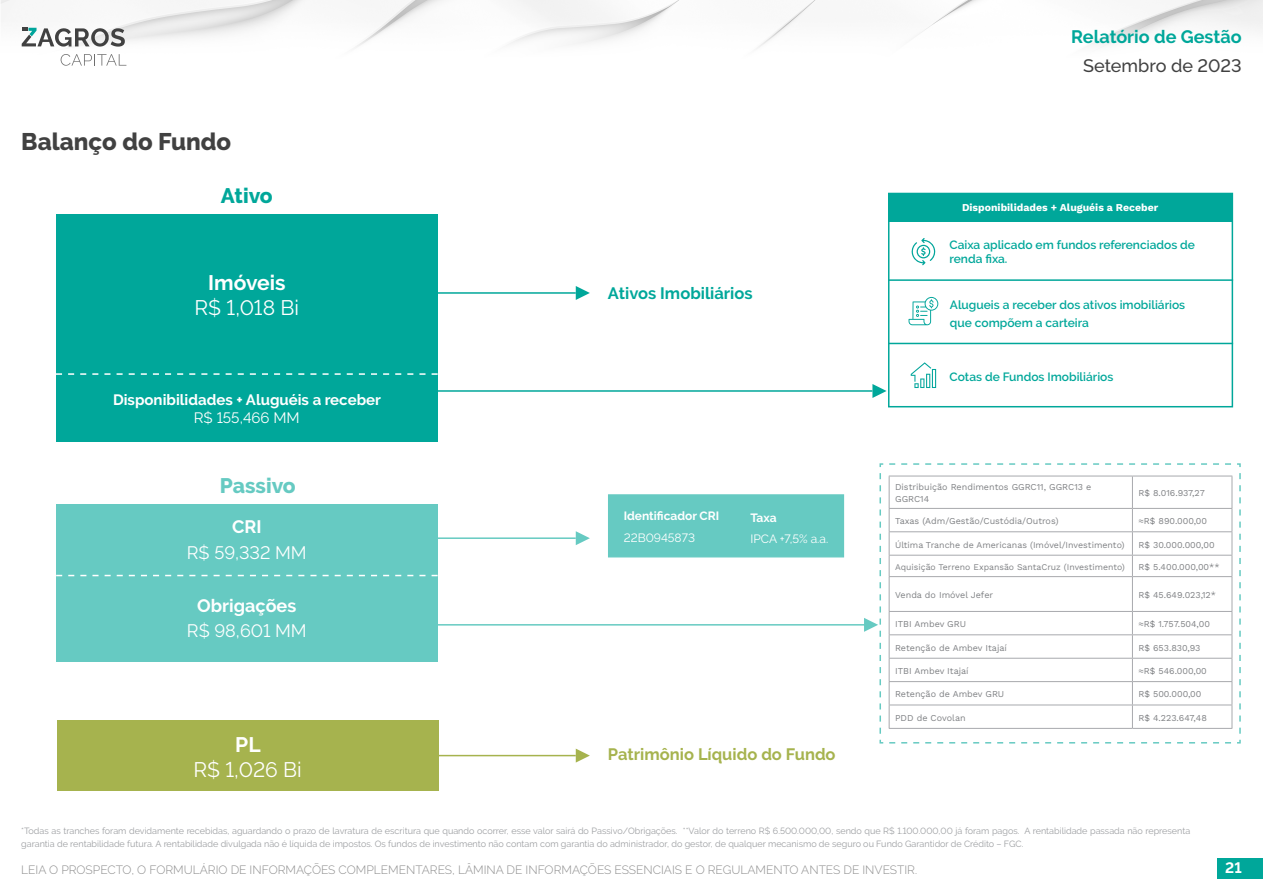
<style>
.page{position:relative;width:1263px;height:893px;background:#fff}
.page>*{position:absolute;margin:0;border:0;box-sizing:border-box;transform-origin:0 0}
.Título{font:800 24px "Raleway";color:#414141}
.t1{font:21px "Raleway";color:#fff}
.t2{font:700 21px "Raleway";color:#fff}
.t3{font:800 21px "Raleway";color:#66cac2}
.t4{font:800 21px "Raleway";letter-spacing:-.01em;color:#00a79a}
.t5{font:18px "Raleway";color:#fff}
.t6{font:700 18px "Raleway";color:#00a79a}
.t7{font:500 18px "Raleway";color:#414141}
.t8{font:700 18px "Raleway";color:#fff}
.t9{font:700 16.5px "Raleway";color:#a6b34e}
.t10{font:700 16.5px "Raleway";color:#00a79a}
.t11{font:700 15px "Raleway";color:#fff}
.t12{font:15px "Raleway";color:#fff}
.t13{font:600 12px/14.4px "Raleway";color:#00a79a}
.t14{font:300 12px "Raleway";color:#8d8d8d}
.t15{font:12px "Raleway";color:#fff}
.t16{font:700 12px "Raleway";color:#fff}
.t17{font:700 10.5px "Work Sans";color:#fff}
.t18{font:9px/13.5px "Raleway";color:#9d9fa2}
.t19{font:9px/12px "Work Sans";color:#808285}
.t20{font:8.85px "Work Sans";color:#808285}
.t21{font:8.7px "Work Sans";color:#808285}
</style>
<div class="page">
<div style="left:1217px;top:858px;width:46px;height:20px;background:#00a79a"></div>
<img style="left:1px;top:0;width:1262px;height:66px">
<svg style="left:61px;top:54px;width:65px;height:12px"></svg>
<svg style="left:22px;top:28px;width:103px;height:19px"></svg>
<div style="left:608px;top:494px;width:236px;height:63px;background:#66cac2;border:1px solid #66cac2"></div>
<div style="left:56px;top:214px;width:382px;height:227px;background:#00a79a"></div>
<div style="left:56px;top:504px;width:382px;height:158px;background:#66cac2"></div>
<div style="left:57px;top:720px;width:381px;height:71px;background:#a6b34e"></div>
<hr style="left:438px;top:292px;width:138px;height:2px;background:#00a79a">
<hr style="left:438px;top:390px;width:434px;height:2px;background:#00a79a">
<hr style="left:438px;top:537px;width:138px;height:2px;background:#66cac2">
<hr style="left:438px;top:624px;width:428px;height:2px;background:#66cac2">
<hr style="left:438px;top:755px;width:138px;height:1px;background:#a6b34e">
<svg style="left:56px;top:575px;width:382px;height:1px"></svg>
<svg style="left:56px;top:373px;width:382px;height:2px"></svg>
<svg style="left:576px;top:286px;width:14px;height:14px"></svg>
<svg style="left:872px;top:384px;width:14px;height:14px"></svg>
<svg style="left:576px;top:531px;width:14px;height:14px"></svg>
<svg style="left:576px;top:749px;width:14px;height:14px"></svg>
<svg style="left:864px;top:618px;width:14px;height:14px"></svg>
<svg style="left:879px;top:463px;width:362px;height:281px"></svg>
<div style="left:888px;top:193px;width:345px;height:214px;border:2px solid #00a79a"></div>
<div style="left:889px;top:193px;width:344px;height:29px;background:#00a79a"></div>
<hr style="left:889px;top:279px;width:344px;height:2px;background:#00a79a">
<hr style="left:889px;top:343px;width:344px;height:1px;background:#00a79a">
<svg style="left:911px;top:238px;width:25px;height:27px"></svg>
<svg style="left:908px;top:297px;width:30px;height:28px"></svg>
<svg style="left:911px;top:362px;width:25px;height:26px"></svg>
<p class="Título" style="left:21px;top:128px;width:211px">Balanço do Fundo</p>
<p class="t4" style="left:221px;top:183px;width:53px">Ativo</p>
<p class="t2" style="left:208px;top:271px;width:79px">Imóveis</p>
<p class="t1" style="left:195px;top:296px;width:106px">R$ 1,018 Bi</p>
<p class="t11" style="left:113px;top:391px;width:269px">Disponibilidades + Aluguéis a receber</p>
<p class="t12" style="left:194px;top:409px;width:107px">R$ 155,466 MM</p>
<p class="t3" style="left:220px;top:473px;width:78px">Passivo</p>
<p class="t8" style="left:232px;top:517px;width:31px">CRI</p>
<p class="t5" style="left:187px;top:542px;width:121px">R$ 59,332 MM</p>
<p class="t8" style="left:197px;top:596px;width:101px">Obrigações</p>
<p class="t5" style="left:187px;top:621px;width:121px">R$ 98,601 MM</p>
<p class="t2" style="left:235px;top:733px;width:27px">PL</p>
<p class="t1" style="left:193px;top:758px;width:110px">R$ 1,026 Bi</p>
<p class="t10" style="left:608px;top:283px;width:146px">Ativos Imobiliários</p>
<p class="t16" style="left:624px;top:509px;width:97px">Identificador CRI</p>
<p class="t15" style="left:624px;top:531px;width:73px">22B0945873</p>
<p class="t16" style="left:750px;top:511px;width:28px">Taxa</p>
<p class="t15" style="left:750px;top:531px;width:79px">IPCA +7,5% a.a.</p>
<p class="t9" style="left:608px;top:745px;width:229px">Patrimônio Líquido do Fundo</p>
<h3 class="t6" style="left:1071px;top:27px;width:172px">Relatório de Gestão</h3>
<h3 class="t7" style="left:1083px;top:55px;width:160px">Setembro de 2023</h3>
<p class="t17" style="left:962px;top:199px;width:198px">Disponibilidades + Aluguéis a Receber</p>
<p class="t13" style="left:949px;top:237px;width:247px">Caixa aplicado em fundos referenciados de renda fixa.</p>
<p class="t13" style="left:950px;top:295px;width:237px;line-height:18px">Alugueis a receber dos ativos imobiliários que compõem a carteira</p>
<p class="t13" style="left:949px;top:370px;width:165px">Cotas de Fundos I mobiliários</p>
<p class="t19" style="left:895px;top:481px;width:198px">Distribuição Rendimentos GGRC11, GGRC13 e<br>GGRC14</p>
<p class="t19" style="left:1138px;top:487px;width:68px">R$ 8.016.937,27</p>
<p class="t19" style="left:895px;top:515px;width:165px">Taxas (Adm/Gestão/Custódia/Outros)</p>
<p class="t19" style="left:1138px;top:515px;width:70px">≈R$ 890.000,00</p>
<p class="t20" style="left:895px;top:538px;width:231px">Última Tranche de Americanas (Imóvel/Investimento)</p>
<p class="t19" style="left:1138px;top:538px;width:78px">R$ 30.000.000,00</p>
<p class="t21" style="left:895px;top:560px;width:231px">Aquisição Terreno Expansão SantaCruz (Investimento)</p>
<p class="t19" style="left:1138px;top:561px;width:83px">R$ 5.400.000,00**</p>
<p class="t19" style="left:895px;top:589px;width:100px">Venda do Imóvel Jefer</p>
<p class="t19" style="left:1138px;top:589px;width:79px">R$ 45.649.023,12*</p>
<p class="t19" style="left:895px;top:618px;width:72px">ITBI Ambev GRU</p>
<p class="t19" style="left:1138px;top:618px;width:73px">≈R$ 1.757.504,00</p>
<p class="t19" style="left:895px;top:641px;width:113px">Retenção de Ambev Itajaí</p>
<p class="t19" style="left:1138px;top:641px;width:64px">R$ 653.830,93</p>
<p class="t19" style="left:895px;top:665px;width:75px">ITBI Ambev Itajaí</p>
<p class="t19" style="left:1138px;top:665px;width:70px">≈R$ 546.000,00</p>
<p class="t19" style="left:895px;top:688px;width:111px">Retenção de Ambev GRU</p>
<p class="t19" style="left:1138px;top:688px;width:64px">R$ 500.000,00</p>
<p class="t19" style="left:895px;top:711px;width:72px">PDD de Covolan</p>
<p class="t19" style="left:1138px;top:711px;width:70px">R$ 4.223.647,48</p>
<p class="t18" style="left:21px;top:824px;width:1170px">*Todas as tranches foram devidamente recebidas, aguardando o prazo de lavratura de escritura que quando ocorrer, esse valor sairá do Passivo/Obrigações. **Valor do terreno R$ 6.500.000,00, sendo que R$ 1.100.000,00 já foram pagos. A rentabilidade passada não representa garantia de rentabilidade futura. A rentabilidade divulgada não é líquida de impostos. Os fundos de investimento não contam com garantia do administrador, do gestor, de qualquer mecanismo de seguro ou Fundo Garantidor de Crédito – FGC.</p>
<h3 class="t14" style="left:21px;top:863px;width:897px">LEIA O PROSPECTO, O FORMULÁRIO DE INFORMAÇÕES COMPLEMENTARES, LÂMINA DE INFORMAÇÕES ESSENCIAIS E O REGULAMENTO ANTES DE INVESTIR.</h3>
<h3 class="t11" style="left:1225px;top:859px;width:18px">21</h3>
</div>
